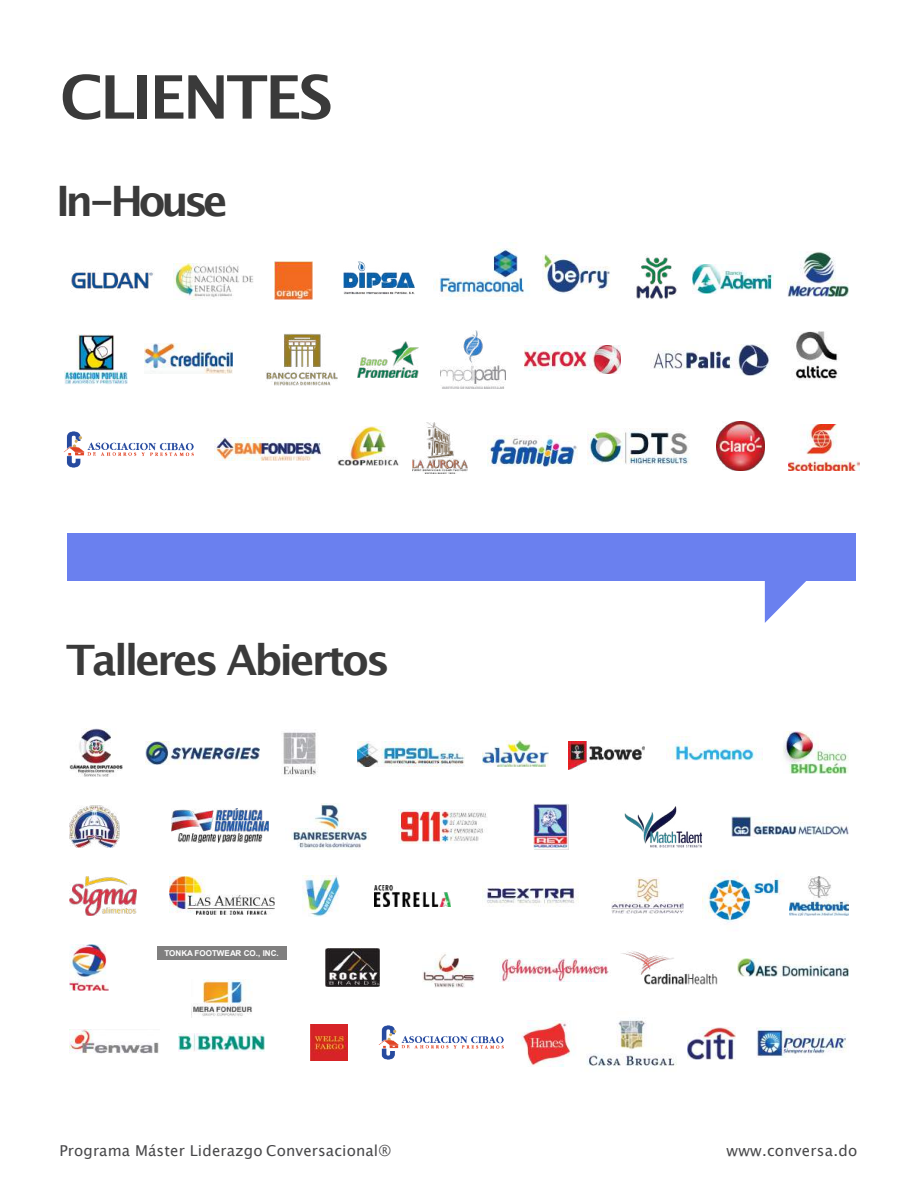
<style>
.page{position:relative;width:918px;height:1188px;background:#fff}
.page>*{position:absolute;margin:0;border:0;box-sizing:border-box;transform-origin:0 0}
.t1{font:700 60px "Lucida Grande";letter-spacing:-.045em;color:#3a3a3a}
.t2{font:700 42px "Lucida Grande";letter-spacing:-.07em;color:#3a3a3a}
.t3{font:15px "Lucida Grande";letter-spacing:.01em;color:#48484a}
.t4{font:700 8.1px "Arial";color:#fff}
</style>
<div class="page">
<div style="left:67px;top:533px;width:789px;height:47px;background:#6a80ef"></div>
<div style="left:157px;top:946px;width:130px;height:14px;background:#807f7f"></div>
<img style="left:283px;top:732px;width:35px;height:45px">
<img style="left:624px;top:806px;width:78px;height:42px">
<img style="left:534px;top:804px;width:34px;height:45px">
<img style="left:311px;top:1024px;width:36px;height:37px">
<img style="left:568px;top:741px;width:77px;height:29px">
<img style="left:499px;top:959px;width:110px;height:23px">
<img style="left:483px;top:882px;width:95px;height:25px">
<img style="left:69px;top:1029px;width:90px;height:25px">
<img style="left:621px;top:951px;width:96px;height:34px">
<img style="left:375px;top:885px;width:75px;height:21px">
<img style="left:379px;top:1026px;width:124px;height:33px">
<img style="left:326px;top:949px;width:54px;height:38px">
<img style="left:518px;top:1022px;width:56px;height:45px">
<img style="left:790px;top:876px;width:59px;height:39px">
<img style="left:612px;top:877px;width:71px;height:37px">
<img style="left:69px;top:805px;width:51px;height:43px">
<img style="left:69px;top:877px;width:67px;height:38px">
<img style="left:292px;top:804px;width:77px;height:44px">
<img style="left:757px;top:1028px;width:90px;height:29px">
<img style="left:172px;top:808px;width:96px;height:35px">
<img style="left:302px;top:875px;width:38px;height:41px">
<img style="left:191px;top:979px;width:61px;height:39px">
<img style="left:423px;top:952px;width:52px;height:35px">
<img style="left:178px;top:1034px;width:86px;height:17px">
<img style="left:146px;top:742px;width:113px;height:23px">
<img style="left:69px;top:728px;width:54px;height:49px">
<img style="left:732px;top:816px;width:117px;height:21px">
<img style="left:482px;top:740px;width:67px;height:26px">
<img style="left:738px;top:959px;width:111px;height:18px">
<img style="left:688px;top:1027px;width:47px;height:32px">
<img style="left:69px;top:945px;width:39px;height:46px">
<img style="left:666px;top:736px;width:96px;height:25px">
<img style="left:398px;top:809px;width:89px;height:35px">
<img style="left:169px;top:877px;width:106px;height:38px">
<img style="left:783px;top:731px;width:66px;height:43px">
<img style="left:703px;top:870px;width:80px;height:53px">
<img style="left:587px;top:1018px;width:90px;height:48px">
<img style="left:358px;top:742px;width:106px;height:24px">
<img style="left:693px;top:264px;width:81px;height:29px">
<img style="left:65px;top:335px;width:62px;height:49px">
<img style="left:525px;top:346px;width:96px;height:27px">
<img style="left:343px;top:261px;width:71px;height:33px">
<img style="left:716px;top:422px;width:49px;height:48px">
<img style="left:357px;top:341px;width:61px;height:37px">
<img style="left:413px;top:422px;width:55px;height:52px">
<img style="left:215px;top:438px;width:108px;height:23px">
<img style="left:543px;top:254px;width:67px;height:39px">
<img style="left:275px;top:261px;width:37px;height:38px">
<img style="left:636px;top:256px;width:41px;height:43px">
<img style="left:173px;top:264px;width:81px;height:35px">
<img style="left:145px;top:344px;width:88px;height:30px">
<img style="left:488px;top:435px;width:89px;height:32px">
<img style="left:793px;top:331px;width:45px;height:49px">
<img style="left:653px;top:344px;width:117px;height:31px">
<img style="left:338px;top:426px;width:61px;height:40px">
<img style="left:787px;top:252px;width:61px;height:45px">
<img style="left:440px;top:330px;width:66px;height:59px">
<img style="left:433px;top:242px;width:92px;height:55px">
<img style="left:788px;top:425px;width:71px;height:46px">
<img style="left:266px;top:334px;width:72px;height:51px">
<img style="left:587px;top:429px;width:102px;height:36px">
<img style="left:64px;top:432px;width:129px;height:35px">
<img style="left:71px;top:269px;width:82px;height:23px">
<svg style="left:765px;top:580px;width:42px;height:43px"></svg>
<h1 class="t1" style="left:60px;top:72px;width:274px">CLIENTES</h1>
<h2 class="t2" style="left:56px;top:183px;width:173px">In-House</h2>
<h2 class="t2" style="left:66px;top:642px;width:325px">Talleres Abiertos</h2>
<p class="t4" style="left:164px;top:950px;width:116px">TONKA FOOTWEAR CO., INC.</p>
<p class="t3" style="left:59px;top:1145px;width:333px">Programa Máster Liderazgo Conversacional®</p>
<p class="t3" style="left:727px;top:1145px;width:132px">www.conversa.do</p>
</div>
